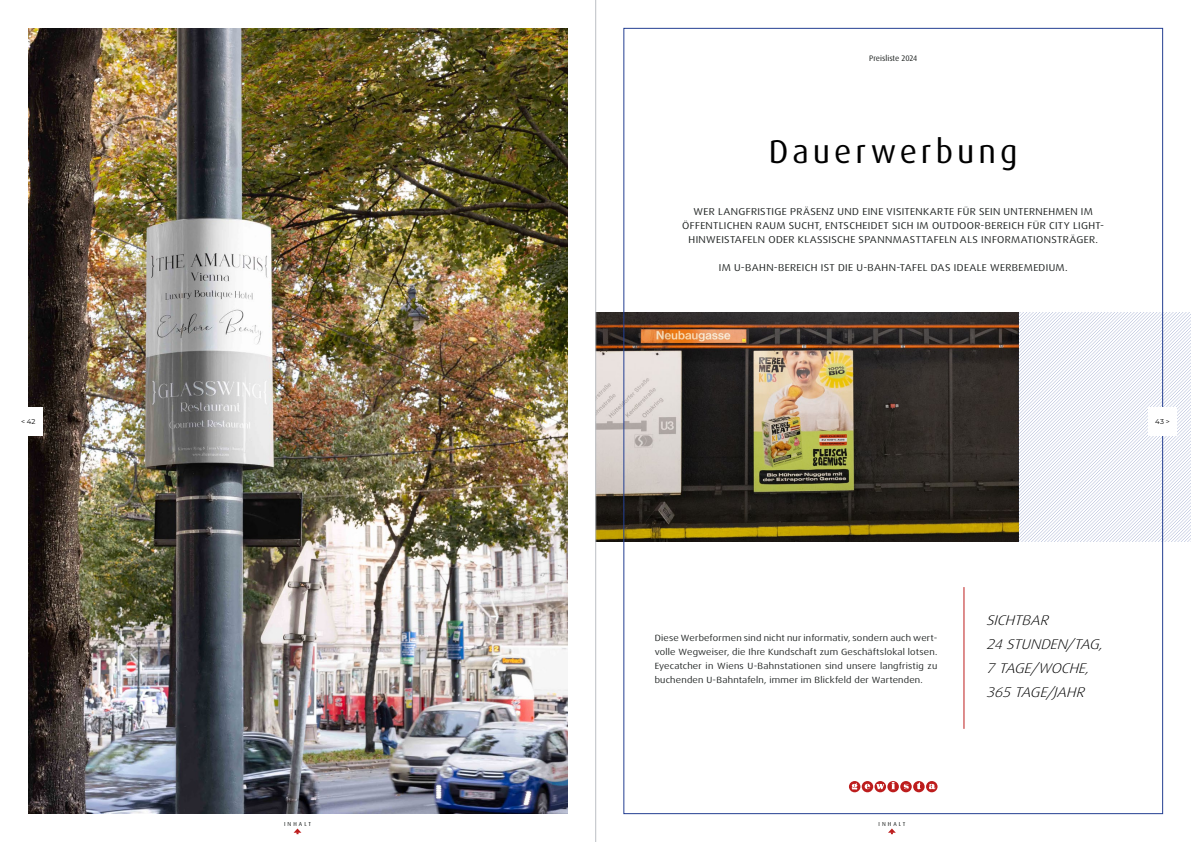
<style>
.page{position:relative;width:1191px;height:842px;background:#fff}
.page>*{position:absolute;margin:0;border:0;box-sizing:border-box;transform-origin:0 0}
.t1{font:33px "Dax Pro";letter-spacing:.12em;color:#000}
.t2{font:italic 300 expanded 14px/24px "Dax Pro";color:#000}
.t3{font:expanded 10px/14px "Dax Pro";letter-spacing:.035em;color:#1c201f;text-align:center}
.t4{font:expanded 9px/14px "Dax Pro";letter-spacing:.025em;color:#1c201f;text-align:justify}
.t5{font:8px "Dax Pro";color:#1c201f}
.t6{font:7px "Montserrat";color:#000}
.t7{font:5.8px "Dax Pro";letter-spacing:.35em;color:#1c201f}
</style>
<div class="page">
<img style="left:28px;top:28px;width:539px;height:786px">
<img style="left:596px;top:313px;width:422px;height:228px">
<svg style="left:1018px;top:313px;width:173px;height:228px"></svg>
<svg style="left:888px;top:828px;width:7px;height:6px"></svg>
<svg style="left:293px;top:828px;width:8px;height:6px"></svg>
<hr style="left:963px;top:587px;width:1px;height:142px;background:#bd1d1d">
<hr style="left:595px;top:0;width:1px;height:842px;background:#bcc0c4">
<div style="left:1148px;top:407px;width:28px;height:28px;background:#fff"></div>
<div style="left:849px;top:781px;width:11px;height:11px;background:#bd1d1d;border-radius:50%"></div>
<svg style="left:861px;top:781px;width:12px;height:11px"></svg>
<svg style="left:874px;top:781px;width:12px;height:11px"></svg>
<svg style="left:887px;top:781px;width:12px;height:11px"></svg>
<svg style="left:900px;top:781px;width:11px;height:11px"></svg>
<div style="left:913px;top:781px;width:11px;height:11px;background:#bd1d1d;border-radius:50%"></div>
<svg style="left:926px;top:781px;width:11px;height:11px"></svg>
<svg style="left:928px;top:784px;width:7px;height:5px"></svg>
<svg style="left:917px;top:782px;width:4px;height:8px"></svg>
<svg style="left:903px;top:783px;width:6px;height:6px"></svg>
<svg style="left:891px;top:782px;width:4px;height:7px"></svg>
<svg style="left:876px;top:784px;width:8px;height:5px"></svg>
<svg style="left:864px;top:784px;width:6px;height:5px"></svg>
<svg style="left:851px;top:783px;width:6px;height:7px"></svg>
<div style="left:14px;top:407px;width:29px;height:28px;background:#fff"></div>
<p class="t5" style="left:869px;top:53px;width:49px">Preisliste 2024</p>
<h1 class="t1" style="left:769px;top:130px;width:250px">Dauerwerbung</h1>
<p class="t3" style="left:682px;top:205px;width:423px">WER LANGFRISTIGE PRÄSENZ UND EINE VISITENKARTE FÜR SEIN UNTERNEHMEN IM<br>ÖFFENTLICHEN RAUM SUCHT, ENTSCHEIDET SICH IM OUTDOOR-BEREICH FÜR CITY LIGHT-<br>HINWEISTAFELN ODER KLASSISCHE SPANNMASTTAFELN ALS INFORMATIONSTRÄGER.</p>
<p class="t3" style="left:719px;top:261px;width:350px">IM U-BAHN-BEREICH IST DIE U-BAHN-TAFEL DAS IDEALE WERBEMEDIUM.</p>
<p class="t6" style="left:21px;top:417px;width:16px">&lt; 42</p>
<p class="t6" style="left:1155px;top:417px;width:16px">43 &gt;</p>
<p class="t4" style="left:654px;top:630px;width:284px">Diese Werbeformen sind nicht nur informativ, sondern auch wert&shy;volle Wegweiser, die Ihre Kundschaft zum Geschäftslokal lotsen.<br>Eyecatcher in Wiens U-Bahnstationen sind unsere langfristig zu buchenden U-Bahntafeln, immer im Blickfeld der Wartenden.</p>
<p class="t7" style="left:284px;top:820px;width:28px">INHALT</p>
<p class="t7" style="left:878px;top:820px;width:28px">INHALT</p>
<h2 class="t2" style="left:986px;top:608px;width:122px">SICHTBAR<br>24STUNDEN/TAG,<br>7TAGE/WOCHE,<br>365TAGE/JAHR</h2>
</div>
